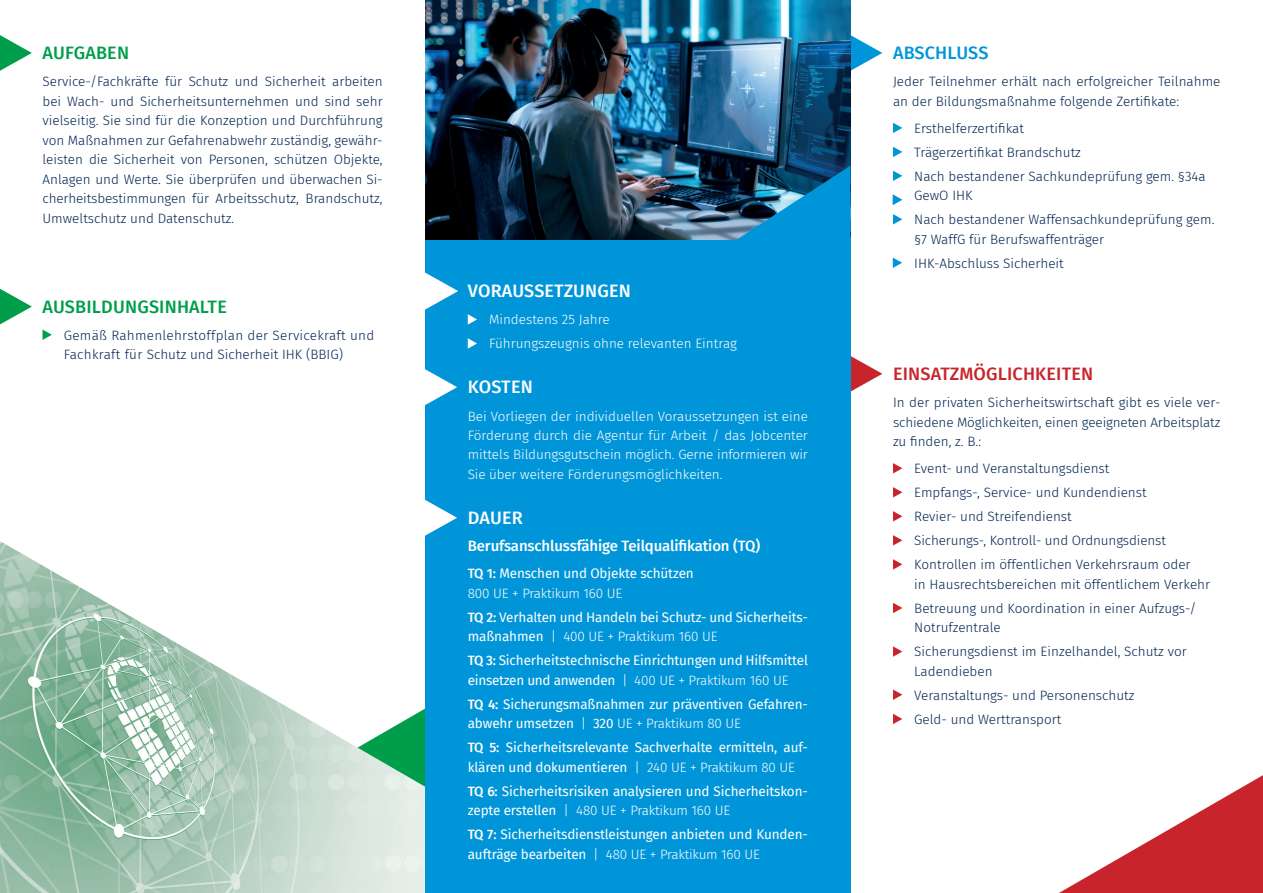
<style>
.page{position:relative;width:1263px;height:893px;background:#fff}
.page>*{position:absolute;margin:0;border:0;box-sizing:border-box;transform-origin:0 0}
.t1{font:500 18px "Fira Sans";letter-spacing:.01em;color:#009e4b}
.t2{font:500 18px "Fira Sans";letter-spacing:.01em;color:#fff}
.t3{font:500 18px "Fira Sans";letter-spacing:.01em;color:#c8242b}
.t4{font:500 18px "Fira Sans";letter-spacing:.005em;color:#0095d9}
.t5{font:500 15px "Fira Sans";letter-spacing:-.01em;color:#fff}
.t6{font:300 13.5px/24px "Fira Sans";color:#002451}
.t7{font:13.5px/19.5px "Fira Sans";letter-spacing:-.01em;color:#fff}
.t8{font:300 13.5px/19.5px "Fira Sans";color:#fff}
.t9{font:300 13.5px/19.5px "Fira Sans";letter-spacing:.02em;color:#002451}
.s1{font-weight:500}
.s2{font-weight:300}
</style>
<div class="page">
<svg style="left:850px;top:342px;width:32px;height:64px"></svg>
<svg style="left:0;top:35px;width:32px;height:36px"></svg>
<svg style="left:0;top:289px;width:32px;height:35px"></svg>
<svg style="left:43px;top:330px;width:9px;height:10px"></svg>
<img style="left:0;top:541px;width:425px;height:352px">
<div style="left:425px;top:0;width:425px;height:893px;background:#0095d9"></div>
<svg style="left:850px;top:21px;width:32px;height:64px"></svg>
<svg style="left:400px;top:500px;width:57px;height:50px"></svg>
<svg style="left:425px;top:369px;width:32px;height:36px"></svg>
<svg style="left:425px;top:272px;width:33px;height:38px"></svg>
<svg style="left:893px;top:147px;width:9px;height:10px"></svg>
<svg style="left:893px;top:123px;width:9px;height:10px"></svg>
<svg style="left:893px;top:195px;width:9px;height:10px"></svg>
<svg style="left:893px;top:258px;width:9px;height:10px"></svg>
<svg style="left:893px;top:171px;width:9px;height:10px"></svg>
<svg style="left:893px;top:214px;width:9px;height:11px"></svg>
<img style="left:425px;top:0;width:425px;height:240px">
<svg style="left:1059px;top:775px;width:204px;height:118px"></svg>
<svg style="left:736px;top:166px;width:114px;height:74px"></svg>
<svg style="left:893px;top:487px;width:9px;height:10px"></svg>
<svg style="left:893px;top:463px;width:9px;height:10px"></svg>
<svg style="left:893px;top:535px;width:9px;height:11px"></svg>
<svg style="left:893px;top:511px;width:9px;height:11px"></svg>
<svg style="left:893px;top:646px;width:9px;height:11px"></svg>
<svg style="left:893px;top:603px;width:9px;height:10px"></svg>
<svg style="left:893px;top:689px;width:9px;height:11px"></svg>
<svg style="left:893px;top:559px;width:9px;height:11px"></svg>
<svg style="left:893px;top:714px;width:9px;height:10px"></svg>
<svg style="left:468px;top:338px;width:9px;height:11px"></svg>
<svg style="left:468px;top:314px;width:9px;height:11px"></svg>
<h1 class="t1" style="left:43px;top:39px;width:88px">AUFGABEN</h1>
<p class="t6" style="left:43px;top:72px;width:342px;line-height:19.5px;text-align:justify">Service-/Fachkräfte für Schutz und Sicherheit arbeiten bei Wach- und Sicherheitsunternehmen und sind sehr vielseitig. Sie sind für die Konzeption und Durchführung von Maßnahmen zur Gefahrenabwehr zuständig, gewähr&shy;leisten die Sicherheit von Personen, schützen Objekte, Anlagen und Werte. Sie überprüfen und überwachen Si&shy;cherheitsbestimmungen für Arbeitsschutz, Brandschutz, Umweltschutz und Datenschutz.</p>
<h1 class="t1" style="left:43px;top:292px;width:186px">AUSBILDUNGSINHALTE</h1>
<p class="t9" style="left:64px;top:325px;width:312px">Gemäß Rahmenlehrstoffplan der Servicekraft und<br>Fachkraft für Schutz und Sicherheit IHK (BBIG)</p>
<h1 class="t2" style="left:468px;top:277px;width:165px">VORAUSSETZUNGEN</h1>
<p class="t8" style="left:489px;top:308px;width:249px;line-height:24px">Mindestens 25 Jahre<br>Führungszeugnis ohne relevanten Eintrag</p>
<h1 class="t2" style="left:468px;top:373px;width:66px">KOSTEN</h1>
<p class="t8" style="left:468px;top:406px;width:342px;text-align:justify">Bei Vorliegen der individuellen Voraussetzungen ist eine Förderung durch die Agentur für Arbeit / das Jobcenter mittels Bildungsgutschein möglich. Gerne informieren wir Sie über weitere Förderungsmöglichkeiten.</p>
<h1 class="t2" style="left:468px;top:503px;width:56px">DAUER</h1>
<p class="t5" style="left:468px;top:534px;width:294px">Berufsanschlussfähige Teilqualifikation (TQ)</p>
<p class="t7" style="left:468px;top:563px;width:228px"><span class="s1">TQ 1:</span> Menschen und Objekte schützen<br><span class="s2">800 UE + Praktikum 160 UE</span></p>
<p class="t7" style="left:468px;top:607px;width:342px"><span class="s1">TQ 2:</span> Verhalten und Handeln bei Schutz- und Sicherheits&shy;maßnahmen <span class="s2">| 400 UE + Praktikum 160 UE</span></p>
<p class="t7" style="left:468px;top:650px;width:342px"><span class="s1">TQ 3:</span> Sicherheitstechnische Einrichtungen und Hilfsmittel einsetzen und anwenden <span class="s2">| 400 UE + Praktikum 160 UE</span></p>
<p class="t7" style="left:468px;top:694px;width:342px"><span class="s1">TQ 4:</span> Sicherungsmaßnahmen zur präventiven Gefahren&shy;abwehr umsetzen <span class="s2">|</span> 320 <span class="s2">UE + Praktikum 80 UE</span></p>
<p class="t7" style="left:468px;top:737px;width:342px"><span class="s1">TQ 5:</span> Sicherheitsrelevante Sachverhalte ermitteln, auf&shy;klären und dokumentieren <span class="s2">| 240 UE + Praktikum 80 UE</span></p>
<p class="t7" style="left:468px;top:781px;width:342px"><span class="s1">TQ 6:</span> Sicherheitsrisiken analysieren und Sicherheitskon&shy;zepte erstellen <span class="s2">| 480 UE + Praktikum 160 UE</span></p>
<p class="t7" style="left:468px;top:824px;width:342px"><span class="s1">TQ 7:</span> Sicherheitsdienstleistungen anbieten und Kunden&shy;aufträge bearbeiten <span class="s2">| 480 UE + Praktikum 160 UE</span></p>
<h1 class="t4" style="left:893px;top:39px;width:97px">ABSCHLUSS</h1>
<p class="t6" style="left:893px;top:72px;width:329px;line-height:19.5px">Jeder Teilnehmer erhält nach erfolgreicher Teilnahme an der Bildungsmaßnahme folgende Zertifikate:</p>
<p class="t6" style="left:914px;top:116px;width:293px">Ersthelferzertifikat<br>Trägerzertifikat Brandschutz<br>Nach bestandener Sachkundeprüfung gem. §34a</p>
<p class="t6" style="left:914px;top:184px;width:302px">GewO IHK<br>Nach bestandener Waffensachkundeprüfung gem.</p>
<p class="t6" style="left:914px;top:227px;width:191px">§7 WaffG für Berufswaffenträger<br>IHK-Abschluss Sicherheit</p>
<h1 class="t3" style="left:893px;top:360px;width:202px">EINSATZMÖGLICHKEITEN</h1>
<p class="t6" style="left:893px;top:393px;width:329px;line-height:19.5px;text-align:justify">In der privaten Sicherheitswirtschaft gibt es viele ver&shy;schiedene Möglichkeiten, einen geeigneten Arbeitsplatz zu finden, z. B.:</p>
<p class="t6" style="left:914px;top:457px;width:278px">Event- und Veranstaltungsdienst<br>Empfangs-, Service- und Kundendienst Revier- und Streifendienst<br>Sicherungs-, Kontroll- und Ordnungsdienst Kontrollen im öffentlichen Verkehrsraum oder</p>
<p class="t6" style="left:914px;top:572px;width:297px">in Hausrechtsbereichen mit öffentlichem Verkehr<br>Betreuung und Koordination in einer Aufzugs-/</p>
<p class="t6" style="left:914px;top:616px;width:274px">Notrufzentrale<br>Sicherungsdienst im Einzelhandel, Schutz vor</p>
<p class="t6" style="left:914px;top:659px;width:222px">Ladendieben<br>Veranstaltungs- und Personenschutz<br>Geld- und Werttransport</p>
</div>
